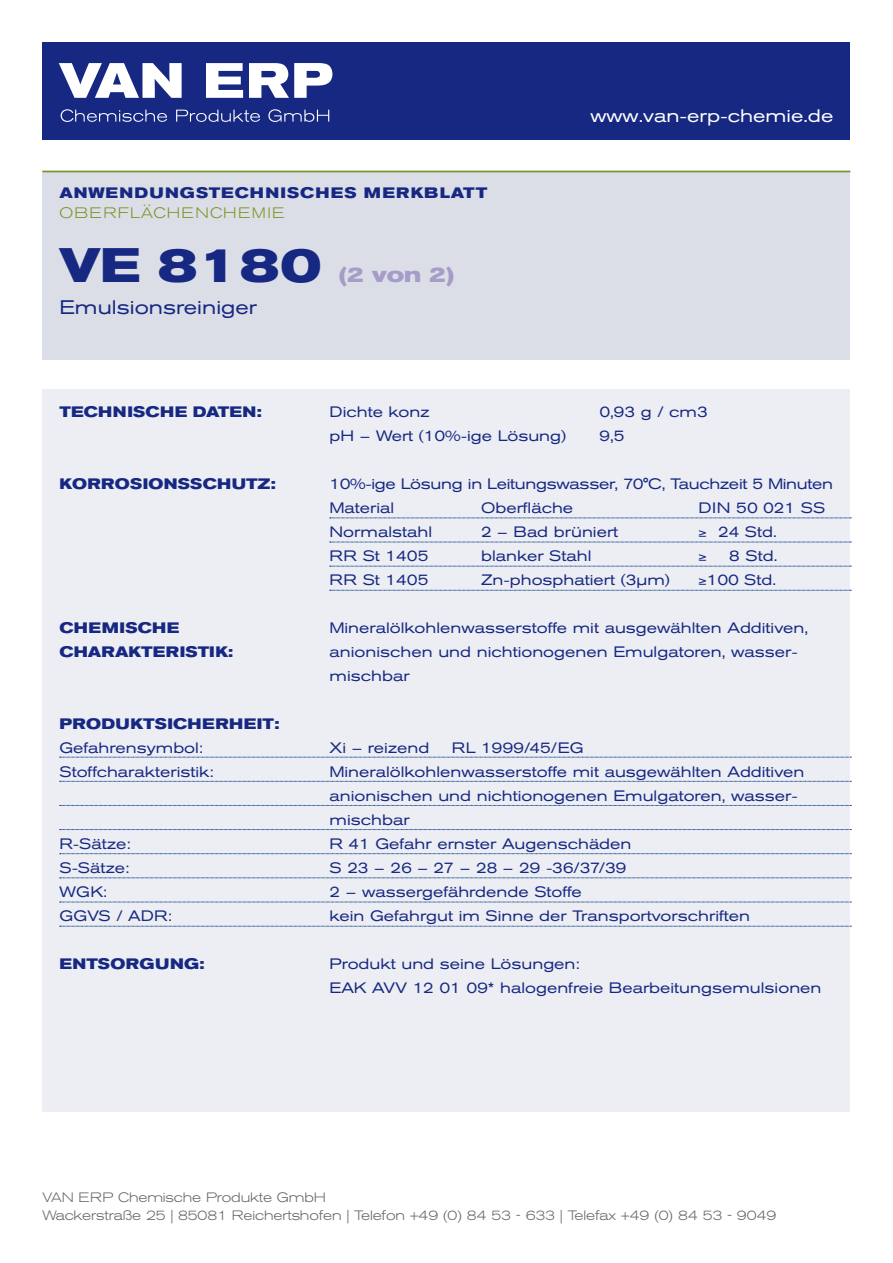
<style>
.page{position:relative;width:893px;height:1263px;background:#fff}
.page>*{position:absolute;margin:0;border:0;box-sizing:border-box;transform-origin:0 0}
.t1{font:700 expanded 48px "Akzidenz Grotesk BE";color:#162882}
.t2{font:700 expanded 21px "Akzidenz Grotesk BE";color:#a59cc7}
.t3{font:expanded 19.5px "Akzidenz Grotesk BE";color:#162882}
.t4{font:expanded 18px "Akzidenz Grotesk BE";color:#fff}
.t5{font:expanded 15px/24px "Akzidenz Grotesk BE";color:#162882}
.t6{font:700 expanded 15px "Akzidenz Grotesk BE";letter-spacing:.02em;color:#162882}
.t7{font:expanded 15px/24px "Akzidenz Grotesk BE";letter-spacing:-.02em;color:#162882}
.t8{font:700 expanded 15px "Akzidenz Grotesk BE";letter-spacing:.07em;color:#162882}
.t9{font:700 expanded 15px "Akzidenz Grotesk BE";letter-spacing:.04em;color:#162882}
.t10{font:expanded 15px "Akzidenz Grotesk BE";letter-spacing:.02em;color:#162882}
.t11{font:300 expanded 15px "Akzidenz Grotesk BE";letter-spacing:.07em;color:#7b9422}
.t12{font:300 expanded 13.5px/18px "Akzidenz Grotesk BE";letter-spacing:-.01em;color:#646567}
</style>
<div class="page">
<div style="left:43px;top:43px;width:807px;height:97px;background:#162882"></div>
<svg style="left:59px;top:63px;width:123px;height:35px"></svg>
<svg style="left:206px;top:63px;width:37px;height:35px"></svg>
<svg style="left:249px;top:63px;width:83px;height:35px"></svg>
<svg style="left:61px;top:109px;width:106px;height:13px"></svg>
<svg style="left:176px;top:110px;width:84px;height:12px"></svg>
<svg style="left:268px;top:109px;width:61px;height:13px"></svg>
<div style="left:43px;top:170px;width:807px;height:189px;background:#dbdee7"></div>
<div style="left:43px;top:389px;width:807px;height:723px;background:#eceef3"></div>
<hr style="left:43px;top:171px;width:807px;height:1px;background:#7b9422">
<svg style="left:330px;top:518px;width:521px;height:1px"></svg>
<svg style="left:60px;top:757px;width:791px;height:1px"></svg>
<svg style="left:60px;top:853px;width:791px;height:1px"></svg>
<svg style="left:330px;top:542px;width:521px;height:1px"></svg>
<svg style="left:60px;top:781px;width:791px;height:1px"></svg>
<svg style="left:60px;top:878px;width:791px;height:1px"></svg>
<svg style="left:60px;top:805px;width:791px;height:1px"></svg>
<svg style="left:60px;top:902px;width:791px;height:1px"></svg>
<svg style="left:330px;top:590px;width:521px;height:1px"></svg>
<svg style="left:60px;top:829px;width:791px;height:1px"></svg>
<svg style="left:60px;top:926px;width:791px;height:1px"></svg>
<svg style="left:330px;top:565px;width:521px;height:2px"></svg>
<p class="t8" style="left:60px;top:184px;width:429px">ANWENDUNGSTECHNISCHES MERKBLATT</p>
<p class="t11" style="left:60px;top:204px;width:109px">oberflächenche</p>
<p class="t11" style="left:252px;top:204px;width:32px">mie</p>
<h1 class="t1" style="left:60px;top:238px;width:264px">VE 8180</h1>
<h2 class="t2" style="left:339px;top:263px;width:117px">(2 VON 2)</h2>
<h3 class="t3" style="left:60px;top:295px;width:199px">Emulsionsreiniger</h3>
<p class="t4" style="left:590px;top:105px;width:245px">www.van-erp-chemie.de</p>
<p class="t6" style="left:60px;top:403px;width:204px">TECHNISCHE DATEN:</p>
<p class="t5" style="left:330px;top:400px;width:102px">Dichte konz</p>
<p class="t5" style="left:600px;top:400px;width:110px">0,93 g / cm3</p>
<p class="t5" style="left:330px;top:424px;width:238px">pH – Wert (10%-ige Lösung)</p>
<p class="t5" style="left:600px;top:424px;width:26px">9,5</p>
<p class="t6" style="left:60px;top:475px;width:218px">KORROSIONSSCHUTZ:</p>
<p class="t7" style="left:330px;top:472px;width:505px">10%-ige Lösung in Leitungswasser, 70°C, Tauchzeit 5 Minuten<br>Material</p>
<p class="t5" style="left:481px;top:496px;width:94px">Oberfläche</p>
<p class="t10" style="left:699px;top:499px;width:128px">DIN 50 021 SS</p>
<p class="t5" style="left:330px;top:520px;width:104px">Normalstahl</p>
<p class="t5" style="left:481px;top:520px;width:139px">2 – Bad brüniert</p>
<p class="t5" style="left:699px;top:520px;width:80px">≥ 24 Std.</p>
<p class="t5" style="left:330px;top:544px;width:100px">RR St 1405</p>
<p class="t5" style="left:481px;top:544px;width:112px">blanker Stahl</p>
<p class="t5" style="left:729px;top:544px;width:50px">8 Std.</p>
<p class="t5" style="left:330px;top:568px;width:100px">RR St 1405</p>
<p class="t5" style="left:481px;top:568px;width:190px">Zn-phosphatiert (3µm)</p>
<p class="t5" style="left:699px;top:568px;width:79px">≥100 Std.</p>
<p class="t9" style="left:60px;top:619px;width:121px">CHEMISCHE</p>
<p class="t5" style="left:330px;top:616px;width:480px">Mineralölkohlenwasserstoffe mit ausgewählten Additiven,</p>
<p class="t9" style="left:60px;top:643px;width:175px">CHARAKTERISTIK:</p>
<p class="t5" style="left:330px;top:640px;width:470px">anionischen und nichtionogenen Emulgatoren, wasser&shy;mischbar</p>
<p class="t6" style="left:60px;top:715px;width:221px">PRODUKTSICHERHEIT:</p>
<p class="t5" style="left:60px;top:736px;width:145px">Gefahrensymbol:</p>
<p class="t5" style="left:330px;top:736px;width:101px">Xi – reizend</p>
<p class="t10" style="left:452px;top:739px;width:133px">RL 1999/45/EG</p>
<p class="t5" style="left:60px;top:760px;width:156px">Stoffcharakteristik:</p>
<p class="t5" style="left:330px;top:760px;width:476px">Mineralölkohlenwasserstoffe mit ausgewählten Additiven anionischen und nichtionogenen Emulgatoren, wasser&shy;mischbar</p>
<p class="t5" style="left:60px;top:832px;width:73px">R-Sätze:</p>
<p class="t5" style="left:330px;top:832px;width:303px">R 41 Gefahr ernster Augenschäden</p>
<p class="t5" style="left:60px;top:856px;width:72px">S-Sätze:</p>
<p class="t5" style="left:330px;top:856px;width:298px">S 23 – 26 – 27 – 28 – 29 -36/37/39</p>
<p class="t5" style="left:60px;top:880px;width:49px">WGK:</p>
<p class="t5" style="left:330px;top:880px;width:254px">2 – wassergefährdende Stoffe</p>
<p class="t5" style="left:60px;top:904px;width:114px">GGVS / ADR:</p>
<p class="t5" style="left:330px;top:904px;width:422px">kein Gefahrgut im Sinne der Transportvorschriften</p>
<p class="t6" style="left:60px;top:955px;width:147px">ENTSORGUNG:</p>
<p class="t5" style="left:330px;top:952px;width:493px">Produkt und seine Lösungen:<br>EAK AVV 12 01 09* halogenfreie Bearbeitungsemulsionen</p>
<p class="t12" style="left:43px;top:1189px;width:735px">VAN ERP Chemische Produkte GmbH<br>Wackerstraße 25 | 85081 Reichertshofen | Telefon +49 (0) 84 53 - 633 | Telefax +49 (0) 84 53 - 9049</p>
</div>
